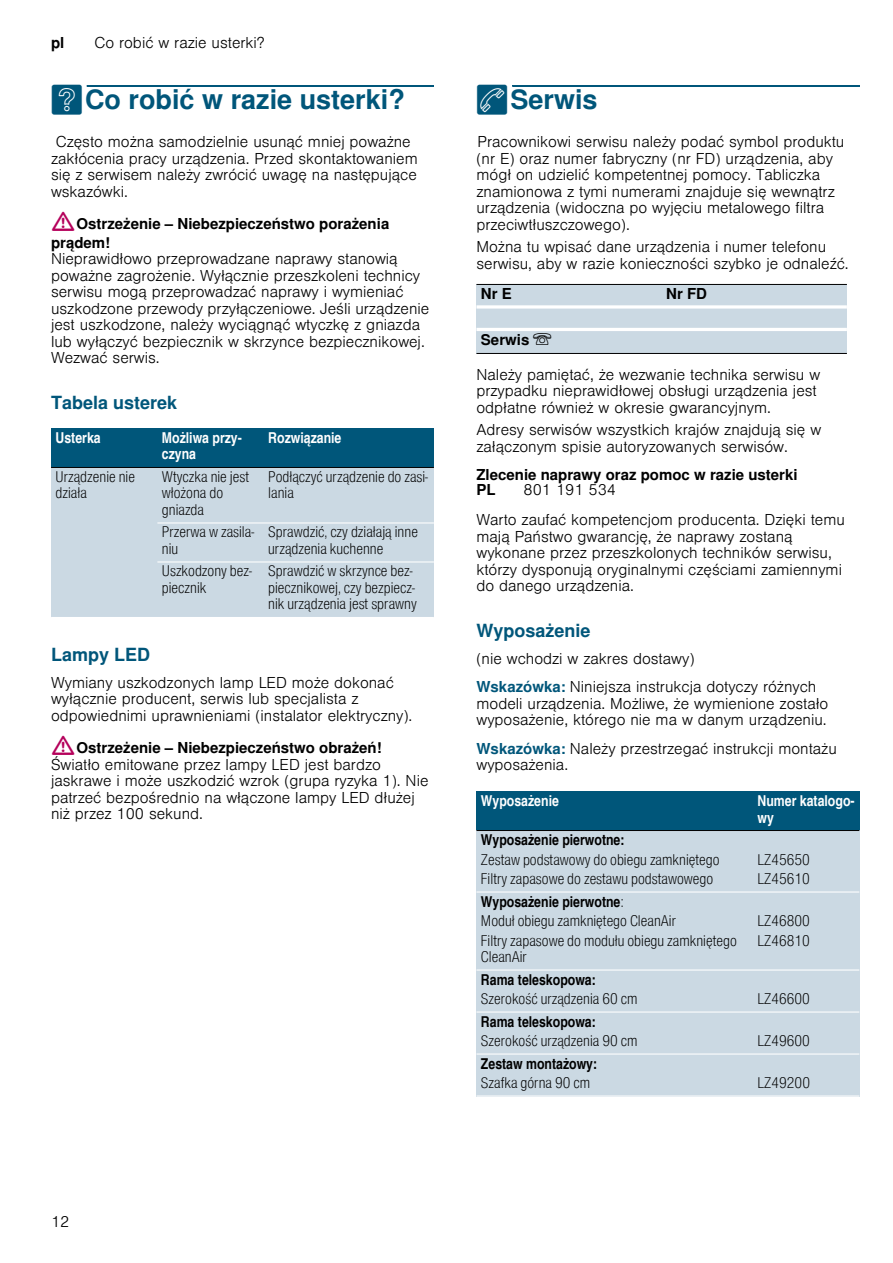
<style>
.page{position:relative;width:893px;height:1263px;background:#fff}
.page>*{position:absolute;margin:0;border:0;box-sizing:border-box;transform-origin:0 0}
.t1{font:700 27px "Nimbus San L";color:#00567a}
.t2{font:700 18px "Nimbus San L";color:#00567a}
.t3{font:300 15px/16.5px "Nimbus San L";color:#000}
.t4{font:15px/16.5px "Nimbus San L Lig Con";color:#000}
.t5{font:700 15px/18.5px "Nimbus San L";color:#000}
.t6{font:15px "Nimbus San L Bol Con";color:#000}
.t7{font:15px/16.5px "Nimbus San L Bol Con";color:#fff}
.s1{font-family:"BSH Symb PG2";font-weight:400}
.s2{font-family:"BSH Symb All";font-weight:400;font-size:21px;color:#b5015b}
.s3{font-weight:700}
.s4{font-family:"BSH Symb All";font-weight:400;font-size:16.5px}
.s5{font-weight:700;color:#00567a}
.s6{font-family:"Nimbus San L Lig Con"}
</style>
<div class="page">
<div style="left:87px;top:85px;width:347px;height:2px;border:1px solid #00567a"></div>
<div style="left:512px;top:85px;width:347px;height:2px;border:1px solid #00567a"></div>
<div style="left:51px;top:428px;width:106px;height:39px;background:#00567a"></div>
<div style="left:157px;top:428px;width:107px;height:39px;background:#00567a"></div>
<div style="left:264px;top:428px;width:170px;height:39px;background:#00567a"></div>
<div style="left:51px;top:467px;width:106px;height:150px;background:#cbd9e3"></div>
<div style="left:157px;top:467px;width:107px;height:56px;background:#cbd9e3"></div>
<div style="left:264px;top:467px;width:170px;height:56px;background:#cbd9e3"></div>
<div style="left:157px;top:523px;width:107px;height:39px;background:#cbd9e3"></div>
<div style="left:264px;top:523px;width:170px;height:39px;background:#cbd9e3"></div>
<div style="left:157px;top:562px;width:107px;height:55px;background:#cbd9e3"></div>
<div style="left:264px;top:562px;width:170px;height:55px;background:#cbd9e3"></div>
<hr style="left:51px;top:467px;width:383px;height:1px;background:#000">
<hr style="left:157px;top:522px;width:277px;height:1px;background:#fff">
<hr style="left:157px;top:561px;width:277px;height:1px;background:#fff">
<div style="left:476px;top:284px;width:185px;height:23px;background:#cbd9e3"></div>
<div style="left:661px;top:284px;width:185px;height:23px;background:#cbd9e3"></div>
<div style="left:476px;top:307px;width:185px;height:22px;background:#cbd9e3"></div>
<div style="left:661px;top:307px;width:185px;height:22px;background:#cbd9e3"></div>
<div style="left:476px;top:329px;width:185px;height:24px;background:#cbd9e3"></div>
<div style="left:661px;top:329px;width:185px;height:24px;background:#cbd9e3"></div>
<div style="left:476px;top:791px;width:277px;height:39px;background:#00567a"></div>
<div style="left:753px;top:791px;width:106px;height:39px;background:#00567a"></div>
<div style="left:476px;top:830px;width:277px;height:62px;background:#cbd9e3"></div>
<div style="left:753px;top:830px;width:106px;height:62px;background:#cbd9e3"></div>
<div style="left:476px;top:892px;width:277px;height:78px;background:#cbd9e3"></div>
<div style="left:753px;top:892px;width:106px;height:78px;background:#cbd9e3"></div>
<div style="left:476px;top:970px;width:277px;height:42px;background:#cbd9e3"></div>
<div style="left:753px;top:970px;width:106px;height:42px;background:#cbd9e3"></div>
<div style="left:476px;top:1012px;width:277px;height:42px;background:#cbd9e3"></div>
<div style="left:753px;top:1012px;width:106px;height:42px;background:#cbd9e3"></div>
<div style="left:476px;top:1054px;width:277px;height:42px;background:#cbd9e3"></div>
<div style="left:753px;top:1054px;width:106px;height:42px;background:#cbd9e3"></div>
<hr style="left:476px;top:284px;width:370px;height:1px;background:#000">
<svg style="left:476px;top:305px;width:370px;height:4px"></svg>
<hr style="left:476px;top:328px;width:370px;height:3px;background:#fff">
<hr style="left:476px;top:353px;width:370px;height:1px;background:#000">
<hr style="left:476px;top:830px;width:383px;height:1px;background:#000">
<hr style="left:476px;top:891px;width:383px;height:1px;background:#fff">
<hr style="left:476px;top:969px;width:383px;height:1px;background:#fff">
<hr style="left:476px;top:1011px;width:383px;height:1px;background:#fff">
<hr style="left:476px;top:1053px;width:383px;height:1px;background:#fff">
<hr style="left:476px;top:1095px;width:383px;height:1px;background:#fff">
<p class="t5" style="left:51px;top:33px;width:15px">pl</p>
<p class="t3" style="left:94px;top:33px;width:172px">Co robić w razie usterki?</p>
<h1 class="t1" style="left:51px;top:83px;width:355px"><span class="s1">3</span>Co robić w razie usterki?</h1>
<p class="t3" style="left:51px;top:132px;width:368px;text-indent:5px">Często można samodzielnie usunąć mniej poważne zakłócenia pracy urządzenia. Przed skontaktowaniem się z serwisem należy zwrócić uwagę na następujące wskazówki.</p>
<p class="t5" style="left:51px;top:214px;width:340px"><span class="s2">:</span>Ostrzeżenie – Niebezpieczeństwo porażenia prądem!</p>
<p class="t3" style="left:51px;top:249px;width:380px">Nieprawidłowo przeprowadzane naprawy stanowią poważne zagrożenie. Wyłącznie przeszkoleni technicy serwisu mogą przeprowadzać naprawy i wymieniać uszkodzone przewody przyłączeniowe. Jeśli urządzenie jest uszkodzone, należy wyciągnąć wtyczkę z gniazda lub wyłączyć bezpiecznik w skrzynce bezpiecznikowej.<br>Wezwać serwis.</p>
<p class="t2" style="left:51px;top:391px;width:128px">Tabela usterek</p>
<p class="t7" style="left:56px;top:429px;width:47px">Usterka</p>
<p class="t7" style="left:162px;top:429px;width:81px">Możliwa przy&shy;czyna</p>
<p class="t7" style="left:268px;top:429px;width:75px">Rozwiązanie</p>
<p class="t4" style="left:56px;top:468px;width:81px">Urządzenie nie działa</p>
<p class="t4" style="left:162px;top:468px;width:89px">Wtyczka nie jest włożona do gniazda</p>
<p class="t4" style="left:268px;top:468px;width:161px">Podłączyć urządzenie do zasi&shy;lania</p>
<p class="t4" style="left:162px;top:523px;width:94px">Przerwa w zasila&shy;niu</p>
<p class="t4" style="left:268px;top:523px;width:151px">Sprawdzić, czy działają inne urządzenia kuchenne</p>
<p class="t4" style="left:162px;top:562px;width:92px">Uszkodzony bez&shy;piecznik</p>
<p class="t4" style="left:268px;top:562px;width:150px">Sprawdzić w skrzynce bez&shy;piecznikowej, czy bezpiecz&shy;nik urządzenia jest sprawny</p>
<p class="t2" style="left:51px;top:643px;width:101px">Lampy LED</p>
<p class="t3" style="left:51px;top:672px;width:363px">Wymiany uszkodzonych lamp LED może dokonać wyłącznie producent, serwis lub specjalista z odpowiednimi uprawnieniami (instalator elektryczny).</p>
<p class="t3" style="left:51px;top:738px;width:379px"><span class="s2">:</span><span class="s3">Ostrzeżenie – Niebezpieczeństwo obrażeń!<br></span>Światło emitowane przez lampy LED jest bardzo jaskrawe i może uszkodzić wzrok (grupa ryzyka 1). Nie patrzeć bezpośrednio na włączone lampy LED dłużej niż przez 100 sekund.</p>
<h1 class="t1" style="left:476px;top:83px;width:123px"><span class="s1">4</span>Serwis</h1>
<p class="t3" style="left:476px;top:132px;width:369px">Pracownikowi serwisu należy podać symbol produktu (nr E) oraz numer fabryczny (nr FD) urządzenia, aby mógł on udzielić kompetentnej pomocy. Tabliczka znamionowa z tymi numerami znajduje się wewnątrz urządzenia (widoczna po wyjęciu metalowego filtra przeciwtłuszczowego).</p>
<p class="t3" style="left:476px;top:237px;width:374px">Można tu wpisać dane urządzenia i numer telefonu serwisu, aby w razie konieczności szybko je odnaleźć.</p>
<p class="t5" style="left:481px;top:284px;width:32px">Nr E</p>
<p class="t5" style="left:666px;top:284px;width:42px">Nr FD</p>
<p class="t5" style="left:481px;top:330px;width:73px">Serwis <span class="s4">O</span></p>
<p class="t3" style="left:476px;top:365px;width:345px">Należy pamiętać, że wezwanie technika serwisu w przypadku nieprawidłowej obsługi urządzenia jest odpłatne również w okresie gwarancyjnym.</p>
<p class="t3" style="left:476px;top:420px;width:346px">Adresy serwisów wszystkich krajów znajdują się w załączonym spisie autoryzowanych serwisów.</p>
<p class="t5" style="left:476px;top:466px;width:322px">Zlecenie naprawy oraz pomoc w razie usterki</p>
<p class="t3" style="left:476px;top:510px;width:370px">Warto zaufać kompetencjom producenta. Dzięki temu mają Państwo gwarancję, że naprawy zostaną wykonane przez przeszkolonych techników serwisu, którzy dysponują oryginalnymi częściami zamiennymi do danego urządzenia.</p>
<p class="t2" style="left:476px;top:619px;width:116px">Wyposażenie</p>
<p class="t3" style="left:476px;top:642px;width:341px;line-height:28.5px">(nie wchodzi w zakres dostawy)<br><span class="s5">Wskazówka:</span> Niniejsza instrukcja dotyczy różnych</p>
<p class="t3" style="left:476px;top:693px;width:353px">modeli urządzenia. Możliwe, że wymienione zostało wyposażenie, którego nie ma w danym urządzeniu.</p>
<p class="t3" style="left:476px;top:738px;width:362px"><span class="s5">Wskazówka:</span> Należy przestrzegać instrukcji montażu wyposażenia.</p>
<p class="t5" style="left:476px;top:481px;width:21px">PL</p>
<p class="t3" style="left:523px;top:480px;width:94px">801 191 534</p>
<p class="t7" style="left:481px;top:792px;width:79px">Wyposażenie</p>
<p class="t7" style="left:757px;top:792px;width:99px">Numer katalogo&shy;wy</p>
<p class="t6" style="left:481px;top:830px;width:145px">Wyposażenie pierwotne:</p>
<p class="t4" style="left:481px;top:849px;width:240px;line-height:19.5px">Zestaw podstawowy do obiegu zamkniętego<br>Filtry zapasowe do zestawu podstawowego</p>
<p class="t4" style="left:757px;top:849px;width:54px;line-height:19.5px">LZ45650<br>LZ45610</p>
<p class="t6" style="left:481px;top:892px;width:144px">Wyposażenie pierwotne<span class="s6">:</span></p>
<p class="t4" style="left:481px;top:910px;width:257px;line-height:19.5px">Moduł obiegu zamkniętego CleanAir<br>Filtry zapasowe do modułu obiegu zamkniętego</p>
<p class="t4" style="left:481px;top:948px;width:48px">CleanAir</p>
<p class="t4" style="left:757px;top:910px;width:54px;line-height:19.5px">LZ46800<br>LZ46810</p>
<p class="t6" style="left:481px;top:970px;width:116px">Rama teleskopowa:</p>
<p class="t4" style="left:481px;top:990px;width:158px">Szerokość urządzenia 60 cm</p>
<p class="t4" style="left:757px;top:990px;width:54px">LZ46600</p>
<p class="t6" style="left:481px;top:1012px;width:116px">Rama teleskopowa:</p>
<p class="t4" style="left:481px;top:1032px;width:158px">Szerokość urządzenia 90 cm</p>
<p class="t4" style="left:757px;top:1032px;width:54px">LZ49600</p>
<p class="t6" style="left:481px;top:1054px;width:118px">Zestaw montażowy:</p>
<p class="t4" style="left:481px;top:1074px;width:111px">Szafka górna 90 cm</p>
<p class="t4" style="left:757px;top:1074px;width:54px">LZ49200</p>
<p class="t3" style="left:51px;top:1212px;width:20px">12</p>
</div>
